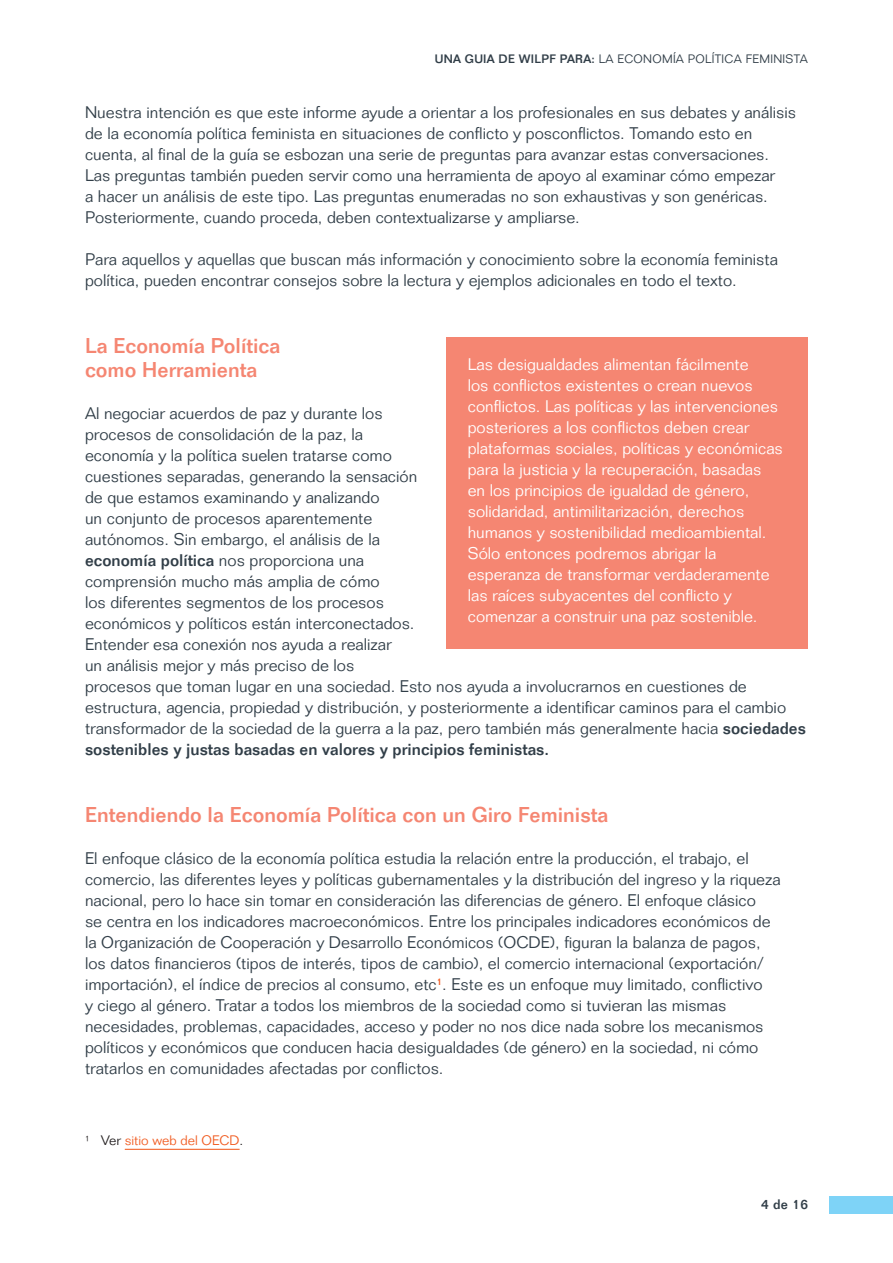
<style>
.page{position:relative;width:893px;height:1263px;background:#fff}
.page>*{position:absolute;margin:0;border:0;box-sizing:border-box;transform-origin:0 0}
.t1{font:500 21px/24px "Folio Std";color:#f58672}
.t2{font:300 16.5px/21px "Folio Std";color:#313e48}
.t3{font:300 16.5px/21px "Folio Std";color:#fff}
.t4{font:300 13.5px "Folio Std";color:#f15d23}
.t5{font:500 13.5px "Folio Std";color:#313e48}
.t6{font:300 12px "Folio Std";letter-spacing:.025em;color:#313e48}
.s1{font-weight:500}
.s2{color:#231f20}
</style>
<div class="page">
<div style="left:829px;top:1196px;width:64px;height:17px;background:#7ed3f7"></div>
<hr style="left:125px;top:1149px;width:115px;height:1px;background:#f15d23">
<div style="left:446px;top:337px;width:362px;height:311px;background:#f58672"></div>
<p class="t6" style="left:435px;top:51px;width:375px"><span class="s1">UNA GUIA DE WILPF PARA:</span> LA ECONOMÍA POLÍTICA FEMINISTA</p>
<p class="t2" style="left:85px;top:102px;width:712px">Nuestra intención es que este informe ayude a orientar a los profesionales en sus debates y análisis de la economía política feminista en situaciones de conflicto y posconflictos. Tomando esto en cuenta, al final de la guía se esbozan una serie de preguntas para avanzar estas conversaciones.<br>Las preguntas también pueden servir como una herramienta de apoyo al examinar cómo empezar<br>a hacer un análisis de este tipo. Las preguntas enumeradas no son exhaustivas y son genéricas.<br>Posteriormente, cuando proceda, deben contextualizarse y ampliarse.</p>
<p class="t2" style="left:85px;top:249px;width:694px">Para aquellos y aquellas que buscan más información y conocimiento sobre la economía feminista política, pueden encontrar consejos sobre la lectura y ejemplos adicionales en todo el texto.</p>
<p class="t1" style="left:85px;top:333px;width:197px">La Economía Política como Herramienta</p>
<p class="t2" style="left:85px;top:403px;width:722px">Al negociar acuerdos de paz y durante los<br>procesos de consolidación de la paz, la<br>economía y la política suelen tratarse como<br>cuestiones separadas, generando la sensación<br>de que estamos examinando y analizando<br>un conjunto de procesos aparentemente<br>autónomos. Sin embargo, el análisis de la<br><span class="s1">economía política</span> nos proporciona una<br>comprensión mucho más amplia de cómo<br>los diferentes segmentos de los procesos<br>económicos y políticos están interconectados.<br>Entender esa conexión nos ayuda a realizar<br>un análisis mejor y más preciso de los<br>procesos que toman lugar en una sociedad. Esto nos ayuda a involucrarnos en cuestiones de estructura, agencia, propiedad y distribución, y posteriormente a identificar caminos para el cambio transformador de la sociedad de la guerra a la paz, pero también más generalmente hacia <span class="s1">sociedades sostenibles y justas basadas en valores y principios feministas.</span></p>
<p class="t3" style="left:468px;top:354px;width:317px">Las desigualdades alimentan fácilmente<br>los conflictos existentes o crean nuevos conflictos. Las políticas y las intervenciones posteriores a los conflictos deben crear plataformas sociales, políticas y económicas para la justicia y la recuperación, basadas en los principios de igualdad de género, solidaridad, antimilitarización, derechos humanos y sostenibilidad medioambiental.<br>Sólo entonces podremos abrigar la esperanza de transformar verdaderamente las raíces subyacentes del conflicto y comenzar a construir una paz sostenible.</p>
<p class="t1" style="left:85px;top:802px;width:525px">Entendiendo la Economía Política con un Giro Feminista</p>
<p class="t2" style="left:85px;top:848px;width:697px">El enfoque clásico de la economía política estudia la relación entre la producción, el trabajo, el comercio, las diferentes leyes y políticas gubernamentales y la distribución del ingreso y la riqueza nacional, pero lo hace sin tomar en consideración las diferencias de género. El enfoque clásico<br>se centra en los indicadores macroeconómicos. Entre los principales indicadores económicos de la Organización de Cooperación y Desarrollo Económicos (OCDE), figuran la balanza de pagos, los datos financieros (tipos de interés, tipos de cambio), el comercio internacional (exportación/ importación), el índice de precios al consumo, etc<sup>1</sup>. Este es un enfoque muy limitado, conflictivo<br>y ciego al género. Tratar a todos los miembros de la sociedad como si tuvieran las mismas necesidades, problemas, capacidades, acceso y poder no nos dice nada sobre los mecanismos políticos y económicos que conducen hacia desigualdades (de género) en la sociedad, ni cómo tratarlos en comunidades afectadas por conflictos.</p>
<p class="t4" style="left:85px;top:1132px;width:160px"><span class="s2">¹ Ver</span> sitio web del OECD<span class="s2">.</span></p>
<p class="t5" style="left:761px;top:1196px;width:48px">4 de 16</p>
</div>
